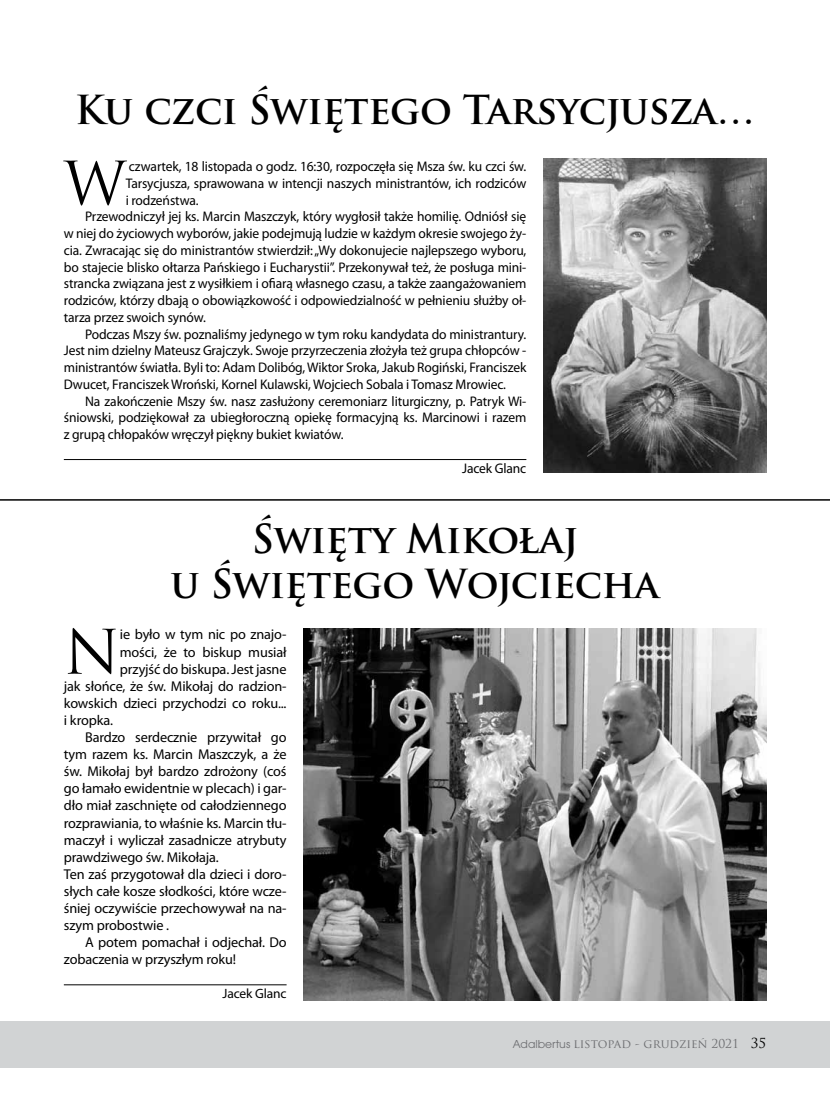
<style>
.page{position:relative;width:830px;height:1106px;background:#fff}
.page>*{position:absolute;margin:0;border:0;box-sizing:border-box;transform-origin:0 0}
.t1{font:59.7px "Trajan Pro";color:#000}
.t2{font:58.35px "Trajan Pro";color:#000}
.t3{font:700 39px/45px "Trajan Pro";letter-spacing:-.01em;color:#000;text-align:center}
.t4{font:14.25px "Myriad Pro";letter-spacing:-.01em;color:#000}
.t5{font:13.95px "Myriad Pro";letter-spacing:-.01em;color:#000}
.t6{font:13.5px "Myriad Pro";letter-spacing:-.01em;color:#000}
.t7{font:12px "Trajan Pro";color:#6d6e71}
.s1{font-family:"Avant Gar Got Itc TEE"}
.s2{font-size:13.5px;color:#000}
</style>
<div class="page">
<hr style="left:0;top:499px;width:829px;height:1px;background:#000">
<div style="left:0;top:1020px;width:829px;height:47px;background:#d1d3d4"></div>
<hr style="left:64px;top:459px;width:462px;height:1px;background:#000">
<img style="left:543px;top:158px;width:222px;height:315px">
<hr style="left:64px;top:984px;width:222px;height:1px;background:#000">
<img style="left:303px;top:628px;width:462px;height:372px">
<h3 class="t3" style="left:75px;top:88px;width:681px">Ku czci Świętego Tarsycjusza…</h3>
<h2 class="t2" style="left:64px;top:146px;width:64px">W</h2>
<p class="t5" style="left:129px;top:158px;width:399px">czwartek, 18 listopada o godz. 16:30, rozpoczęła się Msza św. ku czci św.</p>
<p class="t5" style="left:126px;top:174px;width:402px">Tarsycjusza, sprawowana w intencji naszych ministrantów, ich rodziców</p>
<p class="t5" style="left:126px;top:191px;width:74px">i rodzeństwa.</p>
<p class="t5" style="left:85px;top:208px;width:442px">Przewodniczył jej ks. Marcin Maszczyk, który wygłosił także homilię. Odniósł się</p>
<p class="t5" style="left:64px;top:225px;width:464px">w niej do życiowych wyborów, jakie podejmują ludzie w każdym okresie swojego ży-</p>
<p class="t5" style="left:64px;top:241px;width:464px">cia. Zwracając się do ministrantów stwierdził: „Wy dokonujecie najlepszego wyboru,</p>
<p class="t5" style="left:64px;top:258px;width:464px">bo stajecie blisko ołtarza Pańskiego i Eucharystii”. Przekonywał też, że posługa mini-</p>
<p class="t5" style="left:64px;top:275px;width:464px">strancka związana jest z wysiłkiem i ofiarą własnego czasu, a także zaangażowaniem</p>
<p class="t5" style="left:64px;top:292px;width:464px">rodziców, którzy dbają o obowiązkowość i odpowiedzialność w pełnieniu służby oł-</p>
<p class="t5" style="left:64px;top:308px;width:143px">tarza przez swoich synów.</p>
<p class="t5" style="left:85px;top:325px;width:442px">Podczas Mszy św. poznaliśmy jedynego w tym roku kandydata do ministrantury.</p>
<p class="t5" style="left:64px;top:342px;width:464px">Jest nim dzielny Mateusz Grajczyk. Swoje przyrzeczenia złożyła też grupa chłopców -</p>
<p class="t5" style="left:64px;top:359px;width:464px">ministrantów światła. Byli to: Adam Dolibóg, Wiktor Sroka, Jakub Rogiński, Franciszek</p>
<p class="t5" style="left:64px;top:375px;width:443px">Dwucet, Franciszek Wroński, Kornel Kulawski, Wojciech Sobala i Tomasz Mrowiec.</p>
<p class="t5" style="left:85px;top:392px;width:442px">Na zakończenie Mszy św. nasz zasłużony ceremoniarz liturgiczny, p. Patryk Wi-</p>
<p class="t5" style="left:64px;top:409px;width:464px">śniowski, podziękował za ubiegłoroczną opiekę formacyjną ks. Marcinowi i razem</p>
<p class="t5" style="left:64px;top:426px;width:281px">z grupą chłopaków wręczył piękny bukiet kwiatów.</p>
<p class="t5" style="left:462px;top:459px;width:66px">Jacek Glanc</p>
<h3 class="t3" style="left:170px;top:516px;width:490px">Święty Mikołaj<br>u Świętego Wojciecha</h3>
<h1 class="t1" style="left:64px;top:614px;width:58px">N</h1>
<p class="t4" style="left:120px;top:626px;width:168px">ie było w tym nic po znajo-</p>
<p class="t4" style="left:120px;top:643px;width:168px">mości, że to biskup musiał</p>
<p class="t4" style="left:120px;top:660px;width:168px">przyjść do biskupa. Jest jasne</p>
<p class="t4" style="left:64px;top:677px;width:224px">jak słońce, że św. Mikołaj do radzion-</p>
<p class="t4" style="left:64px;top:694px;width:224px">kowskich dzieci przychodzi co roku...</p>
<p class="t4" style="left:64px;top:711px;width:51px">i kropka.</p>
<p class="t4" style="left:85px;top:728px;width:203px">Bardzo serdecznie przywitał go</p>
<p class="t4" style="left:64px;top:745px;width:224px">tym razem ks. Marcin Maszczyk, a że</p>
<p class="t4" style="left:64px;top:762px;width:224px">św. Mikołaj był bardzo zdrożony (coś</p>
<p class="t4" style="left:64px;top:779px;width:224px">go łamało ewidentnie w plecach) i gar-</p>
<p class="t4" style="left:64px;top:797px;width:224px">dło miał zaschnięte od całodziennego</p>
<p class="t4" style="left:64px;top:814px;width:224px">rozprawiania, to właśnie ks. Marcin tłu-</p>
<p class="t4" style="left:64px;top:831px;width:224px">maczył i wyliczał zasadnicze atrybuty</p>
<p class="t4" style="left:64px;top:848px;width:156px">prawdziwego św. Mikołaja.</p>
<p class="t4" style="left:64px;top:865px;width:224px">Ten zaś przygotował dla dzieci i doro-</p>
<p class="t4" style="left:64px;top:882px;width:224px">słych całe kosze słodkości, które wcze-</p>
<p class="t4" style="left:64px;top:899px;width:224px">śniej oczywiście przechowywał na na-</p>
<p class="t4" style="left:64px;top:916px;width:107px">szym probostwie .</p>
<p class="t4" style="left:85px;top:933px;width:203px">A potem pomachał i odjechał. Do</p>
<p class="t4" style="left:64px;top:950px;width:174px">zobaczenia w przyszłym roku!</p>
<p class="t6" style="left:222px;top:984px;width:66px">Jacek Glanc</p>
<p class="t7" style="left:512px;top:1035px;width:254px"><span class="s1">Adalbertus</span> listopad - grudzień 2021 <span class="s2">35</span></p>
</div>
